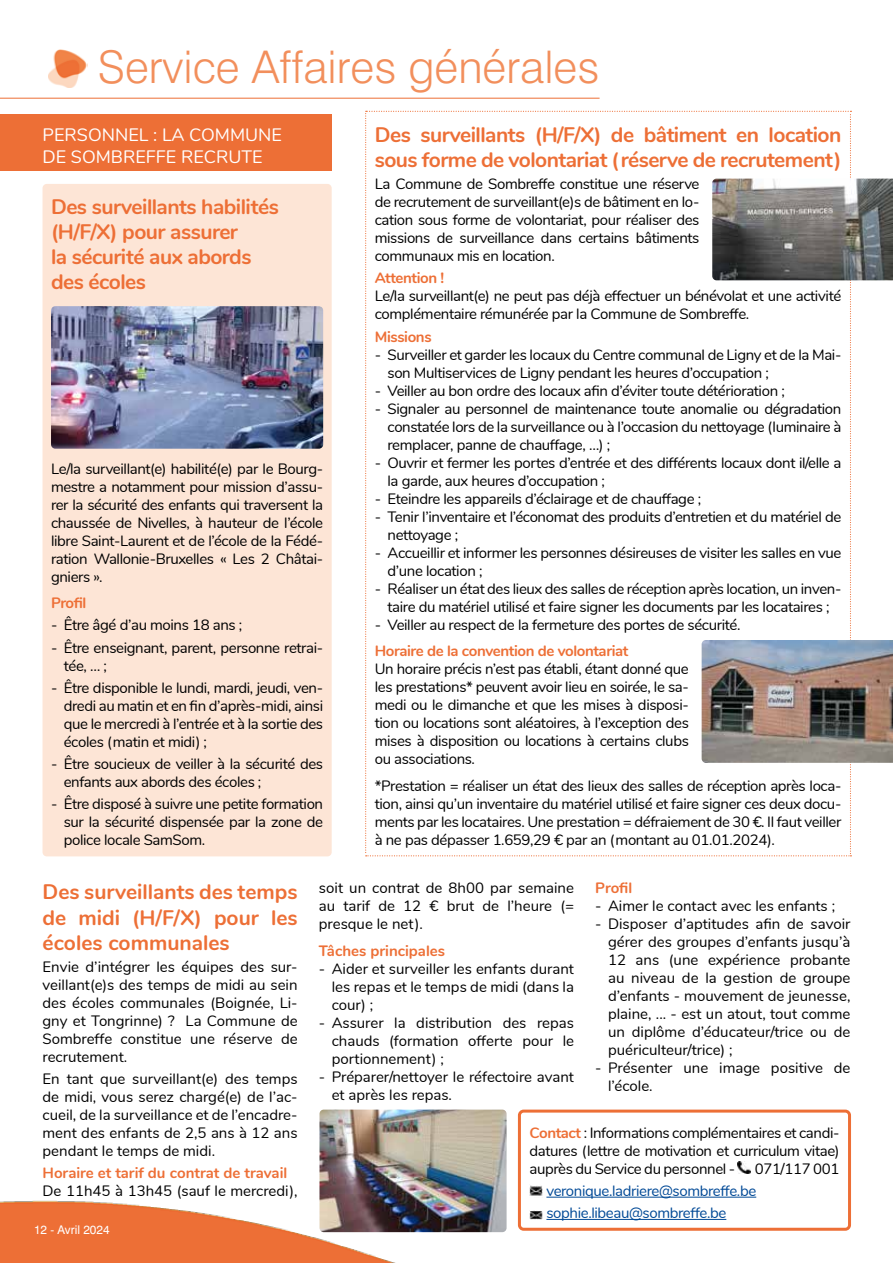
<style>
.page{position:relative;width:893px;height:1263px;background:#fff}
.page>*{position:absolute;margin:0;border:0;box-sizing:border-box;transform-origin:0 0}
.t1{font:300 45px "Swiss 721";color:#f28f5c}
.t2{font:700 21px/25.2px "Nunito";letter-spacing:-.025em;color:#ed6f36}
.t3{font:18px/21.6px "Nunito";color:#fff}
.t4{font:15px/18px "Nunito";letter-spacing:-.025em;color:#000;text-align:justify}
.t5{font:15px/18px "Nunito";color:#000}
.t6{font:700 15px "Nunito";letter-spacing:-.025em;color:#ed6f36}
.t7{font:15px/22.2px "Nunito";letter-spacing:-.025em;color:#004996}
.t8{font:700 15px "Nunito";color:#ed6f36}
.t9{font:12px "Swiss 721 Roman";color:#fff}
.s1{font-weight:700;color:#ed6f36}
</style>
<div class="page">
<img style="left:0;top:1195px;width:518px;height:68px">
<div style="left:43px;top:184px;width:289px;height:672px;background:#fde5d6;border-radius:4px"></div>
<div style="left:0;top:114px;width:332px;height:57px;background:#ed6f36"></div>
<svg style="left:365px;top:111px;width:486px;height:745px"></svg>
<img style="left:712px;top:179px;width:181px;height:101px">
<img style="left:702px;top:640px;width:191px;height:123px">
<img style="left:49px;top:49px;width:38px;height:39px">
<hr style="left:0;top:98px;width:600px;height:1px;background:#ed6f36">
<hr style="left:546px;top:1197px;width:210px;height:1px;background:#004996">
<hr style="left:546px;top:1219px;width:180px;height:1px;background:#004996">
<svg style="left:738px;top:1161px;width:12px;height:13px"></svg>
<svg style="left:529px;top:1185px;width:13px;height:11px"></svg>
<svg style="left:529px;top:1211px;width:13px;height:8px"></svg>
<div style="left:518px;top:1109px;width:333px;height:122px;border:3px solid #ed6f36;border-radius:4px"></div>
<img style="left:51px;top:306px;width:272px;height:143px">
<img style="left:319px;top:1109px;width:188px;height:123px">
<h1 class="t1" style="left:98px;top:40px;width:503px">Service Affaires générales</h1>
<p class="t3" style="left:43px;top:123px;width:241px">PERSONNEL : LA COMMUNE<br>DE SOMBREFFE RECRUTE</p>
<h2 class="t2" style="left:375px;top:120px;width:468px">Des surveillants (H/F/X) de bâtiment en location sous forme de volontariat (réserve de recrutement)</h2>
<p class="t4" style="left:375px;top:174px;width:326px">La Commune de Sombreffe constitue une réserve de recrutement de surveillant(e)s de bâtiment en lo&shy;cation sous forme de volontariat, pour réaliser des missions de surveillance dans certains bâtiments communaux mis en location.</p>
<p class="t6" style="left:375px;top:267px;width:71px">Attention !</p>
<p class="t4" style="left:375px;top:286px;width:468px">Le/la surveillant(e) ne peut pas déjà effectuer un bénévolat et une activité complémentaire rémunérée par la Commune de Sombreffe.</p>
<p class="t6" style="left:375px;top:325px;width:58px">Missions</p>
<p class="t4" style="left:387px;top:344px;width:455px;text-indent:-13px">- Surveiller et garder les locaux du Centre communal de Ligny et de la Mai&shy;son Multiservices de Ligny pendant les heures d’occupation ;</p>
<p class="t4" style="left:375px;top:380px;width:411px">- Veiller au bon ordre des locaux afin d’éviter toute détérioration ;</p>
<p class="t4" style="left:387px;top:398px;width:455px;text-indent:-13px">- Signaler au personnel de maintenance toute anomalie ou dégradation constatée lors de la surveillance ou à l’occasion du nettoyage (luminaire à remplacer, panne de chauffage, …) ;</p>
<p class="t4" style="left:387px;top:452px;width:455px;text-indent:-13px">- Ouvrir et fermer les portes d’entrée et des différents locaux dont il/elle a la garde, aux heures d’occupation ;</p>
<p class="t4" style="left:375px;top:488px;width:328px">- Eteindre les appareils d’éclairage et de chauffage ;</p>
<p class="t4" style="left:387px;top:506px;width:455px;text-indent:-13px">- Tenir l’inventaire et l’économat des produits d’entretien et du matériel de nettoyage ;</p>
<p class="t4" style="left:387px;top:542px;width:455px;text-indent:-13px">- Accueillir et informer les personnes désireuses de visiter les salles en vue d’une location ;</p>
<p class="t4" style="left:375px;top:578px;width:468px;text-align:center">- Réaliser un état des lieux des salles de réception après location, un inven&shy;taire du matériel utilisé et faire signer les documents par les locataires ;</p>
<p class="t4" style="left:375px;top:614px;width:367px">- Veiller au respect de la fermeture des portes de sécurité.</p>
<p class="t6" style="left:375px;top:640px;width:255px">Horaire de la convention de volontariat</p>
<p class="t4" style="left:375px;top:659px;width:316px">Un horaire précis n’est pas établi, étant donné que les prestations* peuvent avoir lieu en soirée, le sa&shy;medi ou le dimanche et que les mises à disposi&shy;tion ou locations sont aléatoires, à l’exception des mises à disposition ou locations à certains clubs ou associations.</p>
<p class="t4" style="left:375px;top:776px;width:468px">*Prestation = réaliser un état des lieux des salles de réception après loca&shy;tion, ainsi qu’un inventaire du matériel utilisé et faire signer ces deux docu&shy;ments par les locataires. Une prestation = défraiement de 30 €. Il faut veiller à ne pas dépasser 1.659,29 € par an (montant au 01.01.2024).</p>
<h2 class="t2" style="left:43px;top:878px;width:257px;text-align:justify">Des surveillants des temps de midi (H/F/X) pour les écoles communales</h2>
<p class="t4" style="left:43px;top:957px;width:257px">Envie d’intégrer les équipes des sur&shy;veillant(e)s des temps de midi au sein des écoles communales (Boignée, Li&shy;gny et Tongrinne) ? La Commune de Sombreffe constitue une réserve de recrutement.</p>
<p class="t4" style="left:43px;top:1069px;width:257px">En tant que surveillant(e) des temps de midi, vous serez chargé(e) de l’ac&shy;cueil, de la surveillance et de l’encadre&shy;ment des enfants de 2,5 ans à 12 ans pendant le temps de midi.</p>
<p class="t8" style="left:43px;top:1162px;width:246px">Horaire et tarif du contrat de travail</p>
<p class="t5" style="left:43px;top:1181px;width:257px">De 11h45 à 13h45 (sauf le mercredi),</p>
<h2 class="t2" style="left:51px;top:193px;width:229px">Des surveillants habilités (H/F/X) pour assurer<br>la sécurité aux abords des écoles</h2>
<p class="t4" style="left:51px;top:458px;width:274px">Le/la surveillant(e) habilité(e) par le Bourg&shy;mestre a notamment pour mission d’assu&shy;rer la sécurité des enfants qui traversent la chaussée de Nivelles, à hauteur de l’école libre Saint-Laurent et de l’école de la Fédé&shy;ration Wallonie-Bruxelles « Les 2 Châtai&shy;gniers ».</p>
<p class="t6" style="left:51px;top:592px;width:37px">Profil</p>
<p class="t4" style="left:51px;top:615px;width:193px">- Être âgé d’au moins 18 ans ;</p>
<p class="t4" style="left:64px;top:637px;width:261px;text-indent:-13px">- Être enseignant, parent, personne retrai&shy;tée, … ;</p>
<p class="t4" style="left:64px;top:678px;width:261px;text-indent:-13px">- Être disponible le lundi, mardi, jeudi, ven&shy;dredi au matin et en fin d’après-midi, ainsi que le mercredi à l’entrée et à la sortie des écoles (matin et midi) ;</p>
<p class="t4" style="left:64px;top:754px;width:261px;text-indent:-13px">- Être soucieux de veiller à la sécurité des enfants aux abords des écoles ;</p>
<p class="t4" style="left:64px;top:794px;width:261px;text-indent:-13px">- Être disposé à suivre une petite formation sur la sécurité dispensée par la zone de police locale SamSom.</p>
<p class="t6" style="left:595px;top:877px;width:38px">Profil</p>
<p class="t5" style="left:595px;top:896px;width:241px">- Aimer le contact avec les enfants ;</p>
<p class="t4" style="left:608px;top:914px;width:244px;text-indent:-13px">- Disposer d’aptitudes afin de savoir gérer des groupes d’enfants jusqu’à 12 ans (une expérience probante au niveau de la gestion de groupe d’enfants - mouvement de jeunesse, plaine, ... - est un atout, tout comme un diplôme d’éducateur/trice ou de puériculteur/trice) ;</p>
<p class="t5" style="left:608px;top:1058px;width:244px;text-indent:-13px">- Présenter une image positive de l’école.</p>
<p class="t4" style="left:319px;top:878px;width:257px">soit un contrat de 8h00 par semaine au tarif de 12 € brut de l’heure (= presque le net).</p>
<p class="t8" style="left:319px;top:939px;width:128px">Tâches principales</p>
<p class="t4" style="left:332px;top:959px;width:244px;text-indent:-13px">- Aider et surveiller les enfants durant les repas et le temps de midi (dans la cour) ;</p>
<p class="t4" style="left:332px;top:1013px;width:244px;text-indent:-13px">- Assurer la distribution des repas chauds (formation offerte pour le portionnement) ;</p>
<p class="t5" style="left:332px;top:1067px;width:244px;text-indent:-13px">- Préparer/nettoyer le réfectoire avant et après les repas.</p>
<p class="t4" style="left:529px;top:1123px;width:312px"><span class="s1">Contact</span> : Informations complémentaires et candi&shy;datures (lettre de motivation et curriculum vitae) auprès du Service du personnel -</p>
<p class="t4" style="left:755px;top:1159px;width:86px">071/117 001</p>
<p class="t7" style="left:546px;top:1179px;width:211px">veronique.ladriere@sombreffe.be sophie.libeau@sombreffe.be</p>
<p class="t9" style="left:34px;top:1222px;width:77px">12 - Avril 2024</p>
</div>
